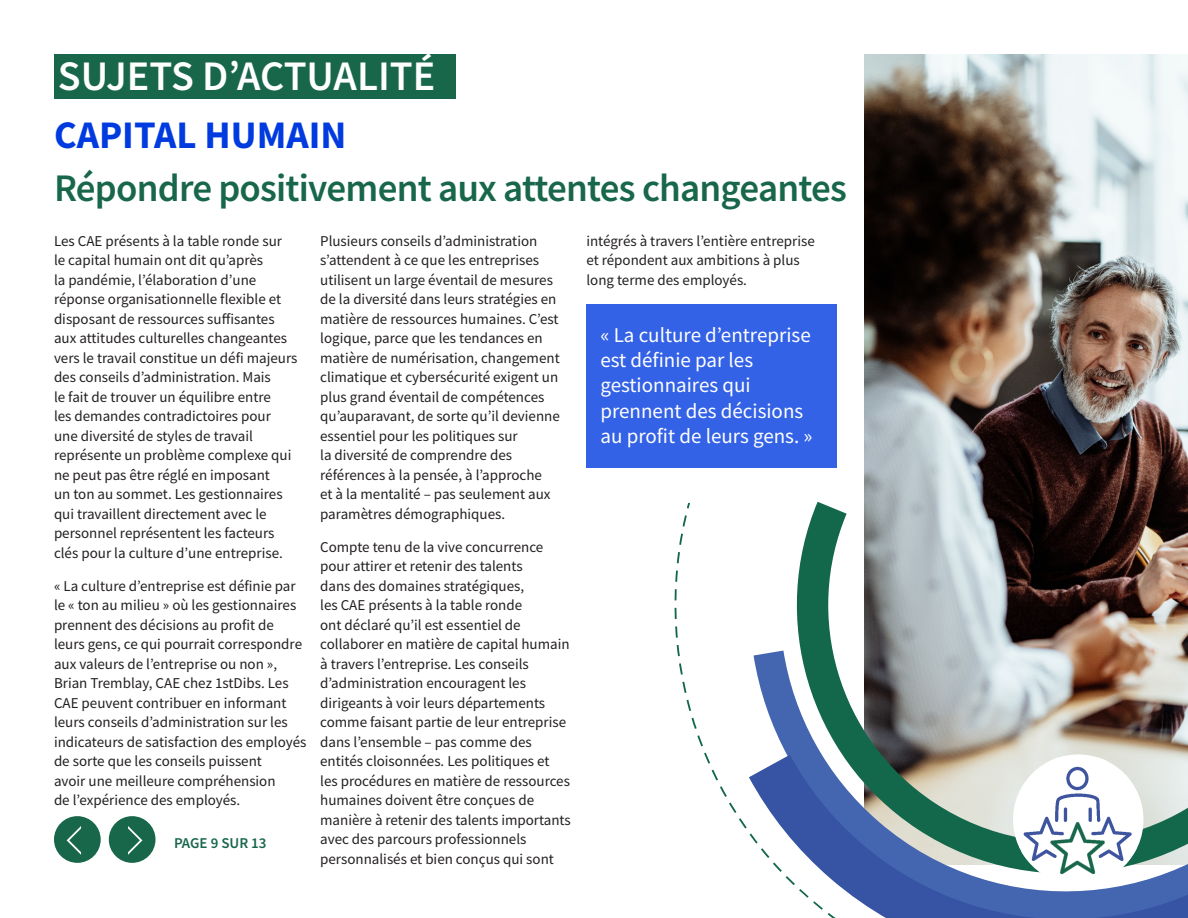
<style>
.page{position:relative;width:1188px;height:918px;background:#fff}
.page>*{position:absolute;margin:0;border:0;box-sizing:border-box;transform-origin:0 0}
.t1{font:58.5px "Asgalt";color:#fff}
.t2{font:600 42px "Source Sans Pro";color:#fff}
.t3{font:600 39px "Source Sans Pro";letter-spacing:-.02em;color:#18674b}
.t4{font:700 39px "Source Sans Pro";color:#003be0}
.t5{font:21px/25.2px "Source Sans Pro";color:#fff}
.t6{font:15px/19.5px "Source Sans Pro";color:#231f20}
.t7{font:600 15px "Source Sans Pro";color:#18674b}
</style>
<div class="page">
<img style="left:864px;top:54px;width:324px;height:368px">
<div style="left:54px;top:816px;width:47px;height:47px;background:#18674b;border-radius:50%"></div>
<div style="left:109px;top:816px;width:47px;height:47px;background:#18674b;border-radius:50%"></div>
<img style="left:706px;top:422px;width:482px;height:496px">
<div style="left:54px;top:54px;width:402px;height:44px;background:#18674b"></div>
<div style="left:1013px;top:754px;width:131px;height:131px;background:#fff;border-radius:50%"></div>
<img style="left:1022px;top:757px;width:116px;height:126px">
<div style="left:586px;top:304px;width:251px;height:164px;background:#3362e6"></div>
<p class="t2" style="left:58px;top:48px;width:379px">SUJETS D’ACTUALITÉ</p>
<p class="t4" style="left:54px;top:109px;width:294px">CAPITAL HUMAIN</p>
<p class="t3" style="left:54px;top:162px;width:794px">Répondre positivement aux attentes changeantes</p>
<p class="t6" style="left:54px;top:231px;width:245px">Les CAE présents à la table ronde sur<br>le capital humain ont dit qu’après<br>la pandémie, l’élaboration d’une réponse organisationnelle flexible et disposant de ressources suffisantes aux attitudes culturelles changeantes vers le travail constitue un défi majeurs des conseils d’administration. Mais<br>le fait de trouver un équilibre entre<br>les demandes contradictoires pour une diversité de styles de travail représente un problème complexe qui ne peut pas être réglé en imposant<br>un ton au sommet. Les gestionnaires qui travaillent directement avec le personnel représentent les facteurs clés pour la culture d’une entreprise.</p>
<p class="t6" style="left:54px;top:576px;width:254px">« La culture d’entreprise est définie par le « ton au milieu » où les gestionnaires prennent des décisions au profit de leurs gens, ce qui pourrait correspondre aux valeurs de l’entreprise ou non », Brian Tremblay, CAE chez 1stDibs. Les CAE peuvent contribuer en informant leurs conseils d’administration sur les indicateurs de satisfaction des employés de sorte que les conseils puissent<br>avoir une meilleure compréhension<br>de l’expérience des employés.</p>
<p class="t6" style="left:586px;top:231px;width:230px">intégrés à travers l’entière entreprise et répondent aux ambitions à plus long terme des employés.</p>
<p class="t6" style="left:320px;top:231px;width:241px">Plusieurs conseils d’administration s’attendent à ce que les entreprises utilisent un large éventail de mesures de la diversité dans leurs stratégies en matière de ressources humaines. C’est logique, parce que les tendances en matière de numérisation, changement climatique et cybersécurité exigent un plus grand éventail de compétences qu’auparavant, de sorte qu’il devienne essentiel pour les politiques sur<br>la diversité de comprendre des références à la pensée, à l’approche<br>et à la mentalité – pas seulement aux paramètres démographiques.</p>
<p class="t6" style="left:320px;top:537px;width:252px">Compte tenu de la vive concurrence pour attirer et retenir des talents<br>dans des domaines stratégiques,<br>les CAE présents à la table ronde<br>ont déclaré qu’il est essentiel de collaborer en matière de capital humain à travers l’entreprise. Les conseils d’administration encouragent les dirigeants à voir leurs départements comme faisant partie de leur entreprise dans l’ensemble – pas comme des entités cloisonnées. Les politiques et<br>les procédures en matière de ressources humaines doivent être conçues de manière à retenir des talents importants avec des parcours professionnels personnalisés et bien conçus qui sont</p>
<p class="t5" style="left:600px;top:322px;width:214px">« La culture d’entreprise est définie par les gestionnaires qui prennent des décisions au profit de leurs gens. »</p>
<p class="t1" style="left:67px;top:818px;width:20px">&lt;</p>
<p class="t7" style="left:174px;top:833px;width:94px">PAGE 9 SUR 13</p>
</div>
